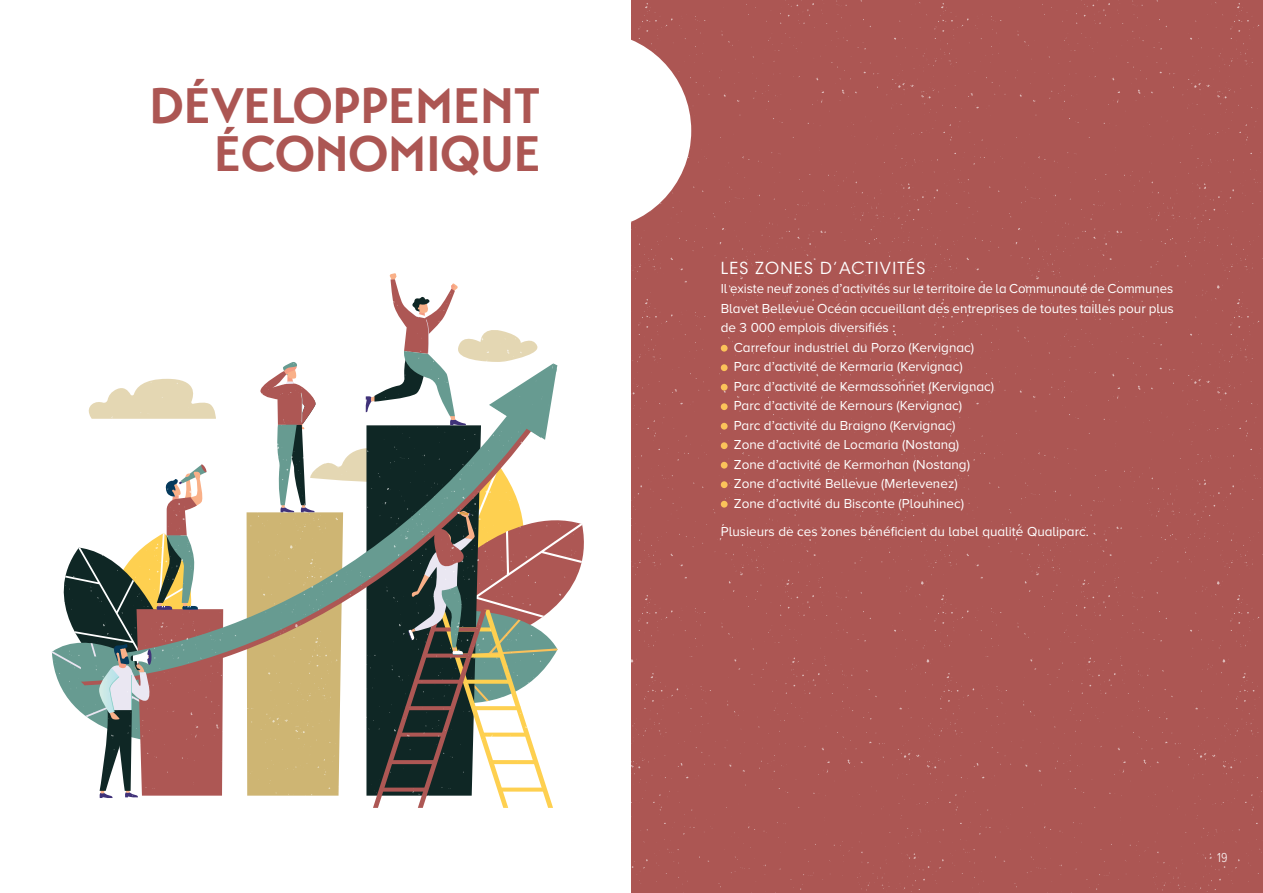
<style>
.page{position:relative;width:1263px;height:893px;background:#fff}
.page>*{position:absolute;margin:0;border:0;box-sizing:border-box;transform-origin:0 0}
.t1{font:700 49.5px/48px "Transat";color:#ac5653;text-align:right}
.t2{font:16.5px "ITC Avant Garde Std";letter-spacing:.075em;color:#fff}
.t3{font:13.5px "Proxima Nova A";color:#fff}
.t4{font:300 13.5px "Proxima Nova A Cond";color:#fff}
</style>
<div class="page">
<div style="left:631px;top:0;width:632px;height:649px;background:#ac5653"></div>
<div style="left:631px;top:656px;width:632px;height:237px;background:#ac5653"></div>
<svg style="left:67px;top:614px;width:156px;height:7px"></svg>
<div style="left:493px;top:32px;width:198px;height:198px;background:#fff;border-radius:50%"></div>
<div style="left:721px;top:345px;width:7px;height:7px;background:#fbc35a;border-radius:50%"></div>
<div style="left:721px;top:364px;width:7px;height:7px;background:#fbc35a;border-radius:50%"></div>
<div style="left:721px;top:384px;width:7px;height:7px;background:#fbc35a;border-radius:50%"></div>
<div style="left:721px;top:403px;width:7px;height:7px;background:#fbc35a;border-radius:50%"></div>
<div style="left:721px;top:423px;width:7px;height:7px;background:#fbc35a;border-radius:50%"></div>
<div style="left:721px;top:442px;width:7px;height:7px;background:#fbc35a;border-radius:50%"></div>
<div style="left:721px;top:462px;width:7px;height:7px;background:#fbc35a;border-radius:50%"></div>
<div style="left:721px;top:481px;width:7px;height:7px;background:#fbc35a;border-radius:50%"></div>
<div style="left:721px;top:501px;width:7px;height:7px;background:#fbc35a;border-radius:50%"></div>
<svg style="left:63px;top:273px;width:521px;height:341px"></svg>
<svg style="left:51px;top:621px;width:507px;height:187px"></svg>
<h1 class="t1" style="left:149px;top:82px;width:393px">DÉVELOPPEMENT<br>ÉCONOMIQUE</h1>
<p class="t2" style="left:721px;top:258px;width:206px">LES ZONES D’ACTIVITÉS</p>
<p class="t3" style="left:721px;top:281px;width:454px">Il existe neuf zones d’activités sur le territoire de la Communauté de Communes</p>
<p class="t3" style="left:721px;top:301px;width:454px">Blavet Bellevue Océan accueillant des entreprises de toutes tailles pour plus</p>
<p class="t3" style="left:721px;top:320px;width:176px">de 3 000 emplois diversifiés :</p>
<p class="t3" style="left:734px;top:340px;width:242px">Carrefour industriel du Porzo (Kervignac)</p>
<p class="t3" style="left:734px;top:359px;width:230px">Parc d’activité de Kermaria (Kervignac)</p>
<p class="t3" style="left:734px;top:379px;width:262px">Parc d’activité de Kermassonnet (Kervignac)</p>
<p class="t3" style="left:734px;top:398px;width:230px">Parc d’activité de Kernours (Kervignac)</p>
<p class="t3" style="left:734px;top:418px;width:223px">Parc d’activité du Braigno (Kervignac)</p>
<p class="t3" style="left:734px;top:437px;width:227px">Zone d’activité de Locmaria (Nostang)</p>
<p class="t3" style="left:734px;top:457px;width:238px">Zone d’activité de Kermorhan (Nostang)</p>
<p class="t3" style="left:734px;top:476px;width:225px">Zone d’activité Bellevue (Merlevenez)</p>
<p class="t3" style="left:734px;top:496px;width:232px">Zone d’activité du Bisconte (Plouhinec)</p>
<p class="t3" style="left:721px;top:524px;width:370px">Plusieurs de ces zones bénéficient du label qualité Qualiparc.</p>
<p class="t4" style="left:1217px;top:850px;width:12px">19</p>
</div>
